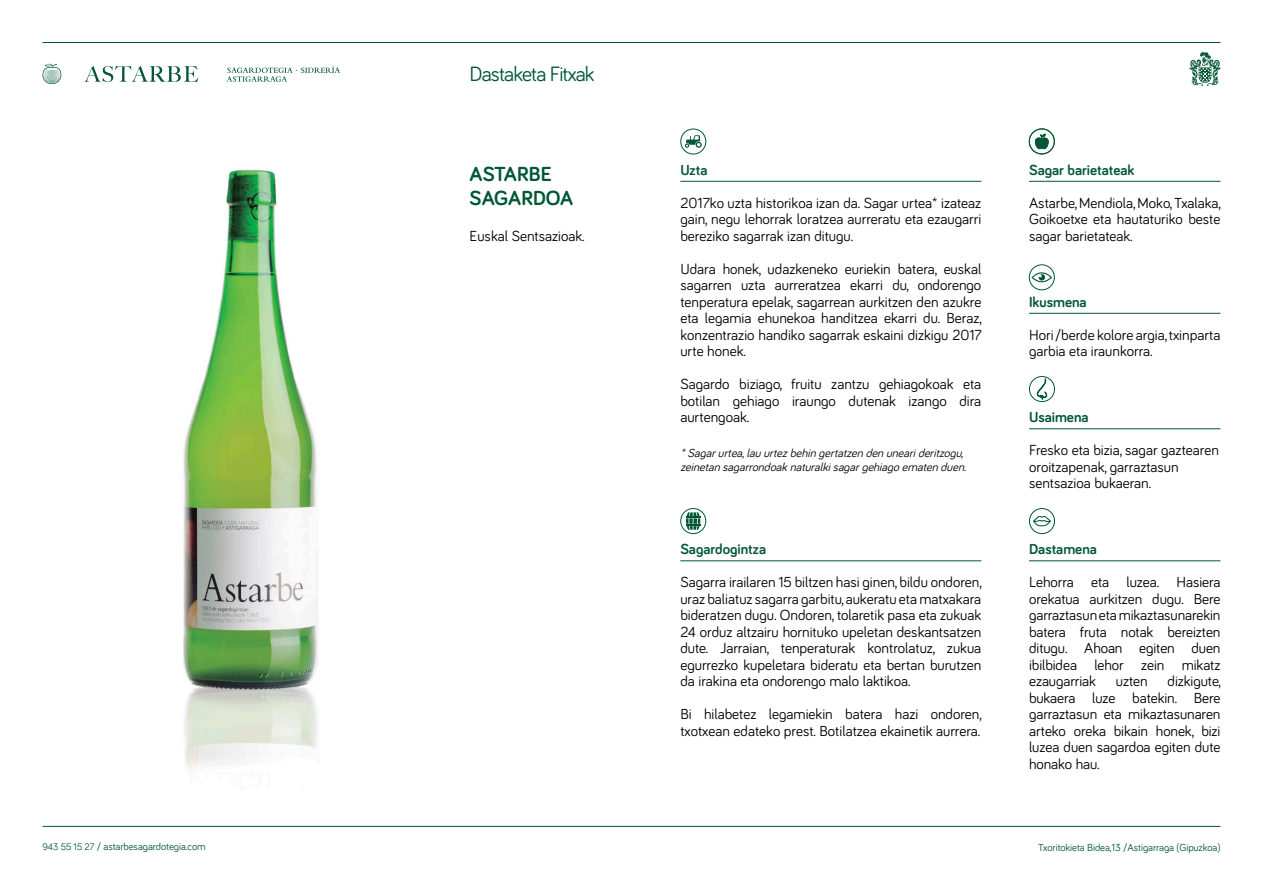
<style>
.page{position:relative;width:1263px;height:893px;background:#fff}
.page>*{position:absolute;margin:0;border:0;box-sizing:border-box;transform-origin:0 0}
.t1{font:21.3px "Bariol";letter-spacing:-.04em;color:#005734}
.t2{font:700 21px/24px "Bariol";color:#005734}
.t3{font:15px/16.5px "Bariol";color:#000;text-align:justify}
.t4{font:700 15px "Bariol";color:#005734}
.t5{font:italic 12px/13.5px "Bariol";color:#000}
.t6{font:10.5px "Bariol";letter-spacing:-.005em;color:#005734}
.s1{font-size:9.75px}
</style>
<div class="page">
<img style="left:141px;top:169px;width:220px;height:657px">
<hr style="left:43px;top:826px;width:1177px;height:1px;background:#005734">
<svg style="left:1189px;top:52px;width:31px;height:34px"></svg>
<svg style="left:84px;top:66px;width:114px;height:16px"></svg>
<svg style="left:43px;top:64px;width:18px;height:20px"></svg>
<hr style="left:43px;top:42px;width:1177px;height:1px;background:#005734">
<svg style="left:227px;top:66px;width:113px;height:16px"></svg>
<hr style="left:680px;top:181px;width:301px;height:1px;background:#005734">
<hr style="left:680px;top:560px;width:301px;height:1px;background:#005734">
<hr style="left:1029px;top:181px;width:191px;height:1px;background:#005734">
<hr style="left:1029px;top:313px;width:191px;height:1px;background:#005734">
<hr style="left:1029px;top:428px;width:191px;height:1px;background:#005734">
<hr style="left:1029px;top:560px;width:191px;height:1px;background:#005734">
<div style="left:1029px;top:129px;width:26px;height:25px;border:1px solid #005734;border-radius:50%"></div>
<svg style="left:1035px;top:134px;width:14px;height:15px"></svg>
<div style="left:1029px;top:128px;width:26px;height:26px;border:1px solid #005734;border-radius:50%"></div>
<svg style="left:1031px;top:272px;width:21px;height:11px"></svg>
<div style="left:1029px;top:264px;width:26px;height:26px;border:1px solid #005734;border-radius:50%"></div>
<svg style="left:1037px;top:378px;width:10px;height:22px"></svg>
<div style="left:1029px;top:376px;width:26px;height:26px;border:1px solid #005734;border-radius:50%"></div>
<svg style="left:1033px;top:516px;width:18px;height:10px"></svg>
<div style="left:1029px;top:508px;width:26px;height:26px;border:1px solid #005734;border-radius:50%"></div>
<svg style="left:686px;top:512px;width:15px;height:18px"></svg>
<div style="left:680px;top:508px;width:26px;height:26px;border:1px solid #005734;border-radius:50%"></div>
<div style="left:680px;top:129px;width:26px;height:25px;border:1px solid #005734;border-radius:50%"></div>
<svg style="left:685px;top:135px;width:17px;height:13px"></svg>
<p class="t1" style="left:470px;top:59px;width:126px">Dastaketa Fitxak</p>
<p class="t2" style="left:470px;top:161px;width:105px">ASTARBE<br>SAGARDOA</p>
<p class="t4" style="left:680px;top:159px;width:29px">Uzta</p>
<p class="t3" style="left:680px;top:194px;width:302px">2017ko uzta historikoa izan da. Sagar urtea* izateaz gain, negu lehorrak loratzea aurreratu eta ezaugarri bereziko sagarrak izan ditugu.</p>
<p class="t3" style="left:680px;top:260px;width:303px">Udara honek, udazkeneko euriekin batera, euskal sagarren uzta aurreratzea ekarri du, ondorengo tenperatura epelak, sagarrean aurkitzen den azukre eta legamia ehunekoa handitzea ekarri du. Beraz, konzentrazio handiko sagarrak eskaini dizkigu 2017 urte honek.</p>
<p class="t3" style="left:680px;top:375px;width:302px">Sagardo biziago, fruitu zantzu gehiagokoak eta botilan gehiago iraungo dutenak izango dira aurtengoak.</p>
<p class="t5" style="left:680px;top:446px;width:291px">*Sagarurtea,lauurtezbehingertatzendenunearideritzogu, zeinetansagarrondoaknaturalkisagargehiagoematenduen.</p>
<p class="t3" style="left:470px;top:227px;width:116px">Euskal Sentsazioak.</p>
<p class="t4" style="left:680px;top:539px;width:87px">Sagardogintza</p>
<p class="t3" style="left:680px;top:573px;width:303px">Sagarra irailaren 15 biltzen hasi ginen, bildu ondoren, uraz baliatuz sagarra garbitu, aukeratu eta matxakara bideratzen dugu. Ondoren, tolaretik pasa eta zukuak 24 orduz altzairu hornituko upeletan deskantsatzen dute. Jarraian, tenperaturak kontrolatuz, zukua egurrezko kupeletara bideratu eta bertan burutzen da irakina eta ondorengo malo laktikoa.</p>
<p class="t3" style="left:680px;top:705px;width:303px">Bi hilabetez legamiekin batera hazi ondoren, txotxean edateko prest. Botilatzea ekainetik aurrera.</p>
<p class="t4" style="left:1029px;top:159px;width:107px">Sagar barietateak</p>
<p class="t3" style="left:1029px;top:194px;width:193px">Astarbe, Mendiola, Moko, Txalaka, Goikoetxe eta hautaturiko beste sagar barietateak.</p>
<p class="t4" style="left:1029px;top:291px;width:59px">Ikusmena</p>
<p class="t3" style="left:1029px;top:326px;width:193px">Hori/berde kolore argia, txinparta garbia eta iraunkorra.</p>
<p class="t4" style="left:1029px;top:407px;width:61px">Usaimena</p>
<p class="t3" style="left:1029px;top:441px;width:191px">Fresko eta bizia, sagar gaztearen oroitzapenak, garraztasun</p>
<p class="t3" style="left:1029px;top:474px;width:124px">sentsazioa bukaeran.</p>
<p class="t4" style="left:1029px;top:539px;width:69px">Dastamena</p>
<p class="t3" style="left:1029px;top:573px;width:193px">Lehorra eta luzea. Hasiera orekatua aurkitzen dugu. Bere garraztasun eta mikaztasunarekin batera fruta notak bereizten ditugu. Ahoan egiten duen ibilbidea lehor zein mikatz ezaugarriak</p>
<p class="t3" style="left:1029px;top:672px;width:193px;text-indent:138px">dizkigute, bukaera luze batekin. Bere garraztasun eta mikaztasunaren arteko oreka bikain honek, bizi luzea duen sagardoa egiten dute honako hau.</p>
<p class="t3" style="left:1116px;top:672px;width:33px">uzten</p>
<p class="t6" style="left:43px;top:839px;width:165px"><span class="s1">943 55 15 27</span> / astarbesagardotegia.com</p>
<p class="t6" style="left:1038px;top:840px;width:184px">Txoritokieta Bidea,13 /Astigarraga (Gipuzkoa)</p>
</div>
